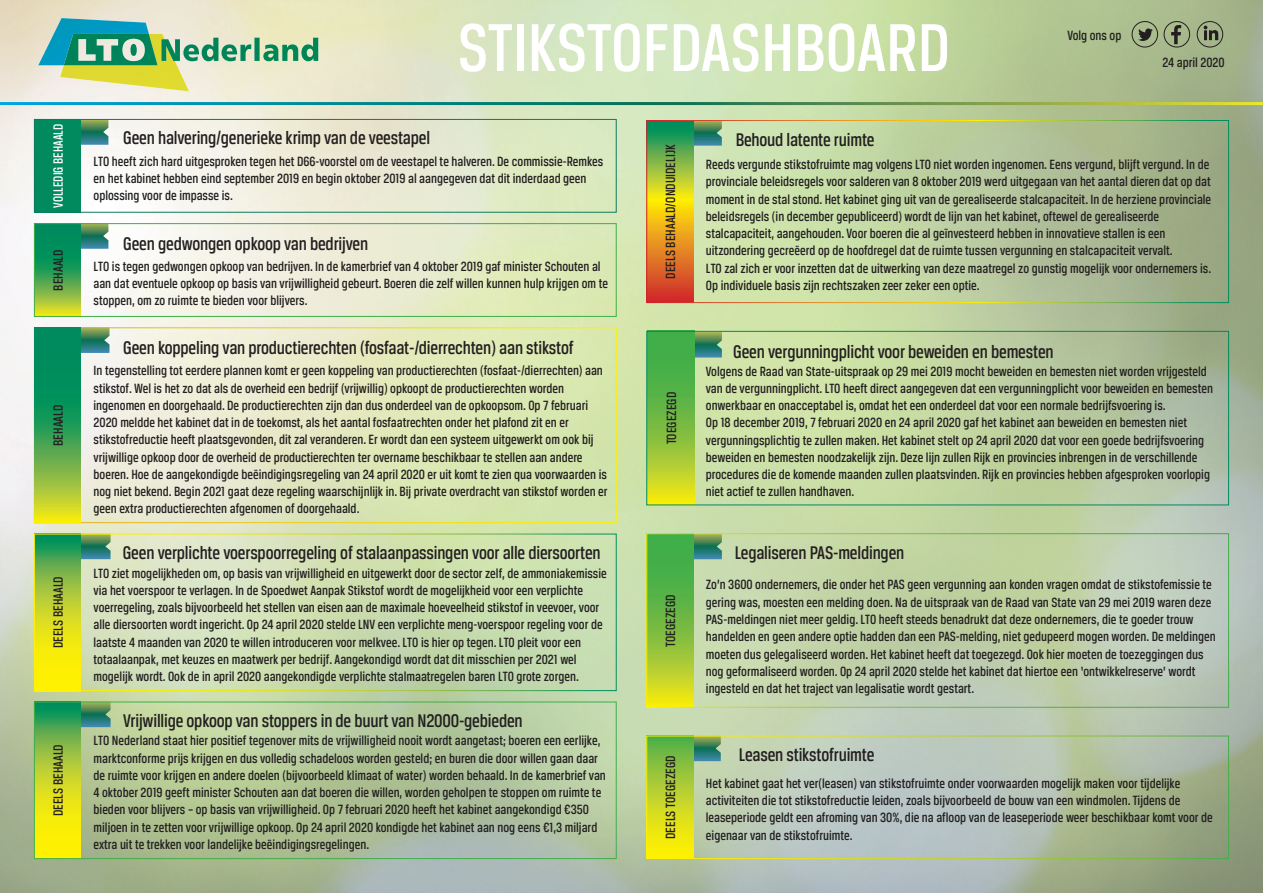
<style>
.page{position:relative;width:1263px;height:893px;background:#fff}
.page>*{position:absolute;margin:0;border:0;box-sizing:border-box;transform-origin:0 0}
.t1{font:500 72px "Breuer Condensed";color:#fff}
.t2{font:500 19.5px "Breuer Condensed";letter-spacing:-.01em;color:#231f20}
.t3{font:500 14.25px/17.2px "Breuer Condensed";color:#231f20}
.t4{font:500 14.25px "Breuer Condensed";color:#fff}
</style>
<div class="page">
<img style="left:0;top:0;width:1263px;height:893px">
<hr style="left:0;top:102px;width:1263px;height:3px;background:#fff">
<div style="left:1132px;top:21px;width:26px;height:26px;border:1px solid #231f20;border-radius:50%"></div>
<svg style="left:1138px;top:28px;width:15px;height:13px"></svg>
<div style="left:1164px;top:21px;width:26px;height:26px;border:1px solid #231f20;border-radius:50%"></div>
<svg style="left:1171px;top:25px;width:10px;height:19px"></svg>
<svg style="left:1204px;top:26px;width:14px;height:14px"></svg>
<div style="left:1197px;top:21px;width:26px;height:26px;border:1px solid #231f20;border-radius:50%"></div>
<img style="left:38px;top:18px;width:111px;height:47px">
<img style="left:60px;top:34px;width:129px;height:57px">
<img style="left:64px;top:34px;width:94px;height:31px">
<img style="left:161px;top:38px;width:157px;height:23px">
<svg style="left:81px;top:121px;width:27px;height:24px"></svg>
<div style="left:34px;top:119px;width:47px;height:94px;background:#008a5e"></div>
<div style="left:34px;top:119px;width:583px;height:94px;border:1px solid #0d7a60"></div>
<svg style="left:81px;top:225px;width:27px;height:24px"></svg>
<svg style="left:36px;top:225px;width:45px;height:90px;background:#44a44f"></svg>
<div style="left:34px;top:223px;width:583px;height:94px;border:1px solid #40ae49"></div>
<svg style="left:81px;top:704px;width:30px;height:23px"></svg>
<svg style="left:36px;top:704px;width:45px;height:153px;background:#b1ce2b"></svg>
<div style="left:34px;top:702px;width:583px;height:157px;border:1px solid #40ae49"></div>
<svg style="left:694px;top:333px;width:28px;height:25px"></svg>
<svg style="left:648px;top:333px;width:46px;height:170px;background:#7ebf3b"></svg>
<div style="left:646px;top:331px;width:583px;height:174px;border:1px solid #008a5e"></div>
<svg style="left:81px;top:327px;width:28px;height:26px"></svg>
<svg style="left:34px;top:327px;width:47px;height:196px;background:#47a64d"></svg>
<svg style="left:693px;top:122px;width:29px;height:24px"></svg>
<svg style="left:648px;top:122px;width:45px;height:179px;background:#b79d2d"></svg>
<svg style="left:81px;top:536px;width:30px;height:23px"></svg>
<svg style="left:36px;top:536px;width:45px;height:153px;background:#b1ce2b"></svg>
<svg style="left:693px;top:535px;width:29px;height:24px"></svg>
<svg style="left:648px;top:535px;width:45px;height:171px;background:#7ebf3b"></svg>
<svg style="left:693px;top:738px;width:28px;height:23px"></svg>
<svg style="left:648px;top:738px;width:45px;height:119px;background:#b7d229"></svg>
<p class="t4" style="left:50px;top:208px;width:85px;rotate:-90deg">VOLLEDIG BEHAALD</p>
<p class="t3" style="left:49px;top:291px;width:43px;rotate:-90deg">BEHAALD</p>
<p class="t3" style="left:49px;top:446px;width:43px;rotate:-90deg">BEHAALD</p>
<h1 class="t1" style="left:458px;top:8px;width:494px">STIKSTOFDASHBOARD</h1>
<p class="t3" style="left:1067px;top:27px;width:56px">Volg ons op</p>
<p class="t3" style="left:1162px;top:54px;width:64px">24 april 2020</p>
<h2 class="t2" style="left:123px;top:127px;width:308px">Geen halvering/generieke krimp van de veestapel</h2>
<p class="t3" style="left:94px;top:152px;width:511px">LTO heeft zich hard uitgesproken tegen het D66-voorstel om de veestapel te halveren. De commissie-Remkes en het kabinet hebben eind september 2019 en begin oktober 2019 al aangegeven dat dit inderdaad geen oplossing voor de impasse is.</p>
<h2 class="t2" style="left:123px;top:233px;width:246px">Geen gedwongen opkoop van bedrijven</h2>
<p class="t3" style="left:94px;top:258px;width:516px">LTO is tegen gedwongen opkoop van bedrijven. In de kamerbrief van 4 oktober 2019 gaf minister Schouten al aan dat eventuele opkoop op basis van vrijwilligheid gebeurt. Boeren die zelf willen kunnen hulp krijgen om te stoppen, om zo ruimte te bieden voor blijvers.</p>
<p class="t3" style="left:662px;top:279px;width:136px;rotate:-90deg">DEELS BEHAALD/ONDUIDELIJK</p>
<h2 class="t2" style="left:736px;top:129px;width:140px">Behoud latente ruimte</h2>
<p class="t3" style="left:706px;top:156px;width:507px">Reeds vergunde stikstofruimte mag volgens LTO niet worden ingenomen. Eens vergund, blijft vergund. In de provinciale beleidsregels voor salderen van 8 oktober 2019 werd uitgegaan van het aantal dieren dat op dat moment in de stal stond. Het kabinet ging uit van de gerealiseerde stalcapaciteit. In de herziene provinciale beleidsregels (in december gepubliceerd) wordt de lijn van het kabinet, oftewel de gerealiseerde stalcapaciteit, aangehouden. Voor boeren die al geïnvesteerd hebben in innovatieve stallen is een uitzondering gecreëerd op de hoofdregel dat de ruimte tussen vergunning en stalcapaciteit vervalt.<br>LTO zal zich er voor inzetten dat de uitwerking van deze maatregel zo gunstig mogelijk voor ondernemers is.<br>Op individuele basis zijn rechtszaken zeer zeker een optie.</p>
<h2 class="t2" style="left:123px;top:337px;width:452px">Geen koppeling van productierechten (fosfaat-/dierrechten) aan stikstof</h2>
<h2 class="t2" style="left:733px;top:341px;width:322px">Geen vergunningplicht voor beweiden en bemesten</h2>
<p class="t3" style="left:94px;top:362px;width:515px">In tegenstelling tot eerdere plannen komt er geen koppeling van productierechten (fosfaat-/dierrechten) aan stikstof. Wel is het zo dat als de overheid een bedrijf (vrijwillig) opkoopt de productierechten worden ingenomen en doorgehaald. De productierechten zijn dan dus onderdeel van de opkoopsom. Op 7 februari 2020 meldde het kabinet dat in de toekomst, als het aantal fosfaatrechten onder het plafond zit en er stikstofreductie heeft plaatsgevonden, dit zal veranderen. Er wordt dan een systeem uitgewerkt om ook bij vrijwillige opkoop door de overheid de productierechten ter overname beschikbaar te stellen aan andere boeren. Hoe de aangekondigde beëindigingsregeling van 24 april 2020 er uit komt te zien qua voorwaarden is nog niet bekend. Begin 2021 gaat deze regeling waarschijnlijk in. Bij private overdracht van stikstof worden er geen extra productierechten afgenomen of doorgehaald.</p>
<p class="t3" style="left:663px;top:444px;width:54px;rotate:-90deg">TOEGEZEGD</p>
<p class="t3" style="left:706px;top:362px;width:509px">Volgens de Raad van State-uitspraak op 29 mei 2019 mocht beweiden en bemesten niet worden vrijgesteld van de vergunningplicht. LTO heeft direct aangegeven dat een vergunningplicht voor beweiden en bemesten onwerkbaar en onacceptabel is, omdat het een onderdeel dat voor een normale bedrijfsvoering is.<br>Op 18 december 2019, 7 februari 2020 en 24 april 2020 gaf het kabinet aan beweiden en bemesten niet vergunningsplichtig te zullen maken. Het kabinet stelt op 24 april 2020 dat voor een goede bedrijfsvoering beweiden en bemesten noodzakelijk zijn. Deze lijn zullen Rijk en provincies inbrengen in de verschillende procedures die de komende maanden zullen plaatsvinden. Rijk en provincies hebben afgesproken voorlopig niet actief te zullen handhaven.</p>
<h2 class="t2" style="left:123px;top:542px;width:479px">Geen verplichte voerspoorregeling of stalaanpassingen voor alle diersoorten</h2>
<h2 class="t2" style="left:735px;top:542px;width:171px">Legaliseren PAS-meldingen</h2>
<p class="t3" style="left:94px;top:564px;width:515px">LTO ziet mogelijkheden om, op basis van vrijwilligheid en uitgewerkt door de sector zelf, de ammoniakemissie via het voerspoor te verlagen. In de Spoedwet Aanpak Stikstof wordt de mogelijkheid voor een verplichte voerregeling, zoals bijvoorbeeld het stellen van eisen aan de maximale hoeveelheid stikstof in veevoer, voor alle diersoorten wordt ingericht. Op 24 april 2020 stelde LNV een verplichte meng-voerspoor regeling voor de laatste 4 maanden van 2020 te willen introduceren voor melkvee. LTO is hier op tegen. LTO pleit voor een totaalaanpak, met keuzes en maatwerk per bedrijf. Aangekondigd wordt dat dit misschien per 2021 wel mogelijk wordt. Ook de in april 2020 aangekondigde verplichte stalmaatregelen baren LTO grote zorgen.</p>
<p class="t3" style="left:49px;top:648px;width:74px;rotate:-90deg">DEELS BEHAALD</p>
<p class="t3" style="left:706px;top:576px;width:511px">Zo’n 3600 ondernemers, die onder het PAS geen vergunning aan konden vragen omdat de stikstofemissie te gering was, moesten een melding doen. Na de uitspraak van de Raad van State van 29 mei 2019 waren deze PAS-meldingen niet meer geldig. LTO heeft steeds benadrukt dat deze ondernemers, die te goeder trouw handelden en geen andere optie hadden dan een PAS-melding, niet gedupeerd mogen worden. De meldingen moeten dus gelegaliseerd worden. Het kabinet heeft dat toegezegd. Ook hier moeten de toezeggingen dus nog geformaliseerd worden. Op 24 april 2020 stelde het kabinet dat hiertoe een ‘ontwikkelreserve’ wordt ingesteld en dat het traject van legalisatie wordt gestart.</p>
<p class="t3" style="left:662px;top:647px;width:54px;rotate:-90deg">TOEGEZEGD</p>
<p class="t3" style="left:49px;top:816px;width:74px;rotate:-90deg">DEELS BEHAALD</p>
<h2 class="t2" style="left:123px;top:710px;width:401px">Vrijwillige opkoop van stoppers in de buurt van N2000-gebieden</h2>
<p class="t3" style="left:94px;top:732px;width:514px">LTO Nederland staat hier positief tegenover mits de vrijwilligheid nooit wordt aangetast; boeren een eerlijke, marktconforme prijs krijgen en dus volledig schadeloos worden gesteld; en buren die door willen gaan daar de ruimte voor krijgen en andere doelen (bijvoorbeeld klimaat of water) worden behaald. In de kamerbrief van 4 oktober 2019 geeft minister Schouten aan dat boeren die willen, worden geholpen te stoppen om ruimte te bieden voor blijvers – op basis van vrijwilligheid. Op 7 februari 2020 heeft het kabinet aangekondigd €350 miljoen in te zetten voor vrijwillige opkoop. Op 24 april 2020 kondigde het kabinet aan nog eens €1,3 miljard extra uit te trekken voor landelijke beëindigingsregelingen.</p>
<p class="t3" style="left:662px;top:839px;width:85px;rotate:-90deg">DEELS TOEGEZEGD</p>
<h2 class="t2" style="left:739px;top:744px;width:137px">Leasen stikstofruimte</h2>
<p class="t3" style="left:706px;top:774px;width:508px">Het kabinet gaat het ver(leasen) van stikstofruimte onder voorwaarden mogelijk maken voor tijdelijke activiteiten die tot stikstofreductie leiden, zoals bijvoorbeeld de bouw van een windmolen. Tijdens de leaseperiode geldt een afroming van 30%, die na afloop van de leaseperiode weer beschikbaar komt voor de eigenaar van de stikstofruimte.</p>
</div>
